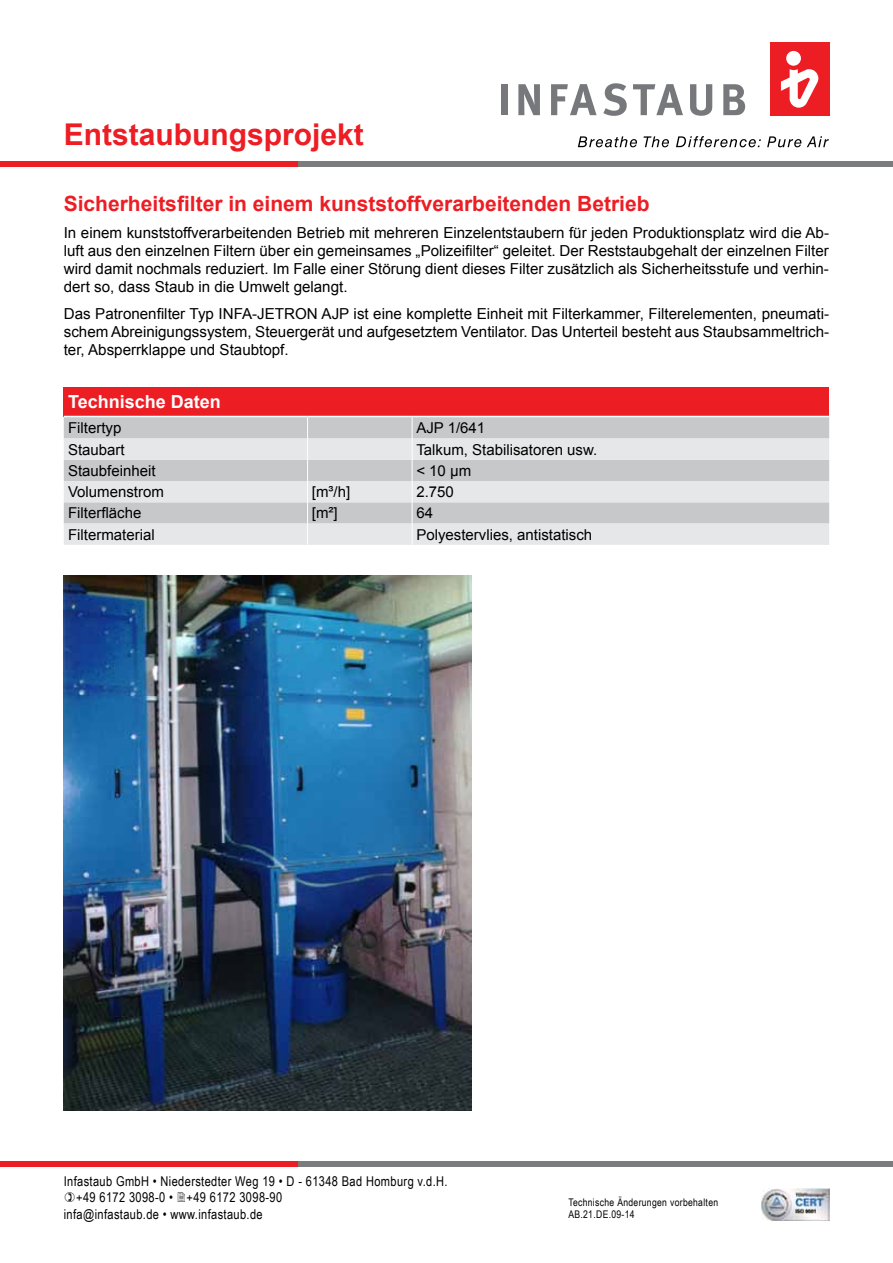
<style>
.page{position:relative;width:893px;height:1263px;background:#fff}
.page>*{position:absolute;margin:0;border:0;box-sizing:border-box;transform-origin:0 0}
.t1{font:700 30px "Arial";color:#ed1d24}
.t2{font:700 21px "Arial";color:#ed1d24}
.t3{font:700 18px "Arial";color:#fff}
.t4{font:15.15px/18.1px "Arial";color:#000;text-align:justify}
.t5{font:15px "Arial";color:#000}
.t6{font:13.5px "Arial Narrow";letter-spacing:.025em;color:#000}
.t7{font:10.5px/12.6px "Arial Narrow";letter-spacing:.03em;color:#000}
</style>
<div class="page">
<svg style="left:578px;top:136px;width:59px;height:11px"></svg>
<svg style="left:644px;top:136px;width:25px;height:11px"></svg>
<svg style="left:676px;top:136px;width:85px;height:11px"></svg>
<svg style="left:767px;top:136px;width:34px;height:11px"></svg>
<svg style="left:807px;top:136px;width:22px;height:11px"></svg>
<div style="left:501px;top:84px;width:6px;height:31px;background:#77787b"></div>
<svg style="left:518px;top:84px;width:22px;height:31px"></svg>
<svg style="left:551px;top:84px;width:46px;height:31px"></svg>
<svg style="left:603px;top:83px;width:24px;height:33px"></svg>
<svg style="left:633px;top:84px;width:50px;height:31px"></svg>
<svg style="left:690px;top:84px;width:22px;height:32px"></svg>
<svg style="left:723px;top:84px;width:22px;height:31px"></svg>
<div style="left:770px;top:43px;width:59px;height:73px;background:#ed1d24"></div>
<div style="left:786px;top:51px;width:15px;height:15px;background:#fff;border-radius:50%"></div>
<svg style="left:781px;top:69px;width:37px;height:39px"></svg>
<div style="left:298px;top:1161px;width:595px;height:5px;background:#7b7c7e"></div>
<div style="left:0;top:1161px;width:298px;height:5px;background:#ed1d24"></div>
<div style="left:298px;top:162px;width:595px;height:5px;background:#7b7c7e"></div>
<div style="left:0;top:162px;width:298px;height:5px;background:#ed1d24"></div>
<img style="left:761px;top:1188px;width:68px;height:32px">
<div style="left:64px;top:387px;width:765px;height:29px;background:#ed1d24"></div>
<div style="left:64px;top:417px;width:765px;height:21px;background:#c7c8ca"></div>
<svg style="left:64px;top:438px;width:765px;height:107px;background:#dadbdc"></svg>
<svg style="left:307px;top:417px;width:1px;height:128px"></svg>
<svg style="left:412px;top:417px;width:1px;height:128px"></svg>
<img style="left:64px;top:575px;width:407px;height:535px">
<h1 class="t1" style="left:64px;top:115px;width:302px">Entstaubungsprojekt</h1>
<h2 class="t2" style="left:64px;top:190px;width:587px">Sicherheitsfilter in einem kunststoffverarbeitenden Betrieb</h2>
<p class="t4" style="left:64px;top:223px;width:767px">In einem kunststoffverarbeitenden Betrieb mit mehreren Einzelentstaubern für jeden Produktionsplatz wird die Ab&shy;luft aus den einzelnen Filtern über ein gemeinsames „Polizeifilter“ geleitet. Der Reststaubgehalt der einzelnen Filter wird damit nochmals reduziert. Im Falle einer Störung dient dieses Filter zusätzlich als Sicherheitsstufe und verhin&shy;dert so, dass Staub in die Umwelt gelangt.</p>
<p class="t4" style="left:64px;top:305px;width:767px">Das Patronenfilter Typ INFA-JETRON AJP ist eine komplette Einheit mit Filterkammer, Filterelementen, pneumati&shy;schem Abreinigungssystem, Steuergerät und aufgesetztem Ventilator. Das Unterteil besteht aus Staubsammeltrich&shy;ter, Absperrklappe und Staubtopf.</p>
<p class="t3" style="left:68px;top:390px;width:154px">Technische Daten</p>
<p class="t5" style="left:68px;top:418px;width:55px">Filtertyp</p>
<p class="t5" style="left:416px;top:418px;width:70px">AJP 1/641</p>
<p class="t5" style="left:68px;top:439px;width:58px">Staubart</p>
<p class="t5" style="left:416px;top:439px;width:182px">Talkum, Stabilisatoren usw.</p>
<p class="t5" style="left:68px;top:461px;width:89px">Staubfeinheit</p>
<p class="t5" style="left:416px;top:461px;width:56px">&lt; 10 µm</p>
<p class="t5" style="left:68px;top:482px;width:97px">Volumenstrom</p>
<p class="t5" style="left:312px;top:482px;width:40px">[m³/h]</p>
<p class="t5" style="left:416px;top:482px;width:39px">2.750</p>
<p class="t5" style="left:68px;top:503px;width:75px">Filterfläche</p>
<p class="t5" style="left:312px;top:503px;width:27px">[m²]</p>
<p class="t5" style="left:416px;top:503px;width:18px">64</p>
<p class="t5" style="left:68px;top:524px;width:88px">Filtermaterial</p>
<p class="t5" style="left:416px;top:524px;width:177px">Polyestervlies, antistatisch</p>
<p class="t6" style="left:64px;top:1171px;width:385px">Infastaub GmbH • Niederstedter Weg 19 • D - 61348 Bad Homburg v.d.H.</p>
<p class="t6" style="left:76px;top:1187px;width:208px">+49 6172 3098-0 • +49 6172 3098-90</p>
<p class="t6" style="left:64px;top:1204px;width:200px">infa@infastaub.de • www.infastaub.de</p>
<p class="t7" style="left:568px;top:1195px;width:151px">Technische Änderungen vorbehalten<br>AB.21.DE.09-14</p>
</div>
